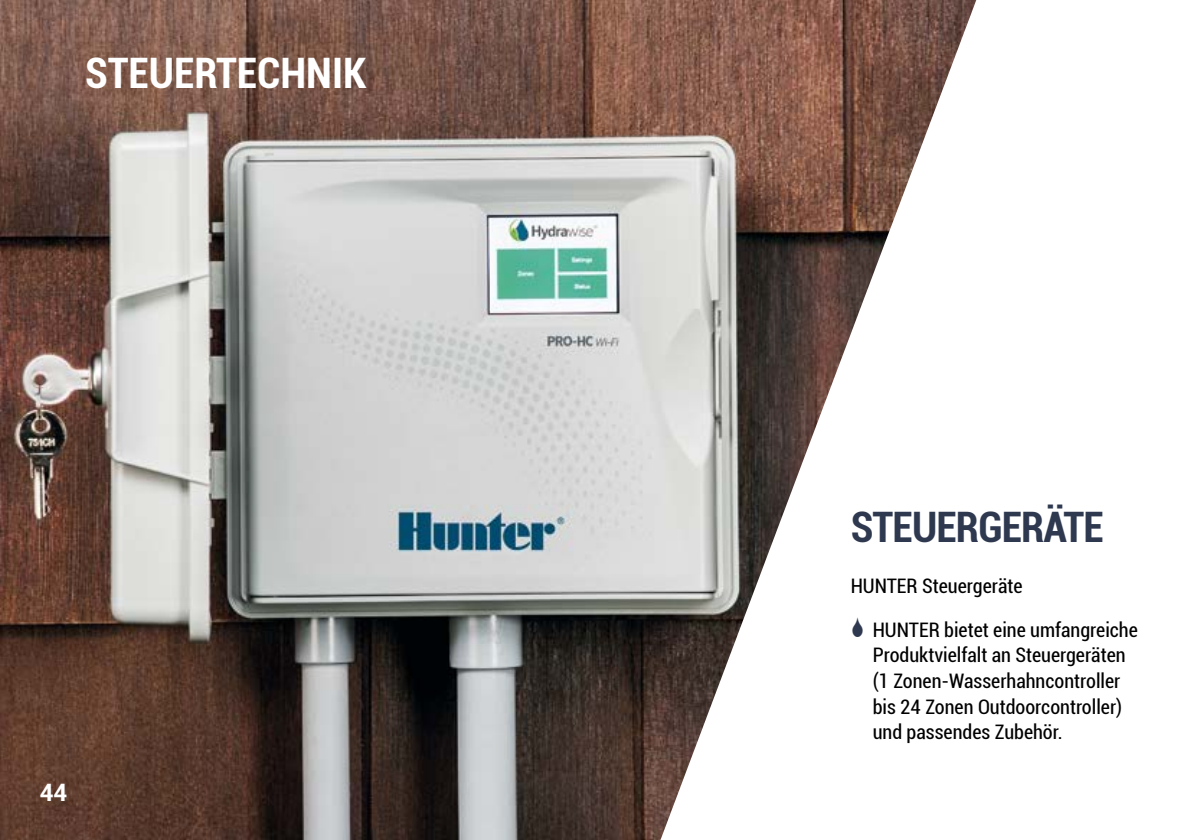
<style>
.page{position:relative;width:1191px;height:840px;background:#fff}
.page>*{position:absolute;margin:0;border:0;box-sizing:border-box;transform-origin:0 0}
.t1{font:700 condensed 42px "Roboto";color:#fff}
.t2{font:700 condensed 42px "Roboto";letter-spacing:-.02em;color:#2e384f}
.t3{font:700 24px "Roboto";color:#fff}
.t4{font:condensed 20px/25.6px "Roboto";color:#000}
</style>
<div class="page">
<img style="left:0;top:0;width:660px;height:839px">
<svg style="left:660px;top:0;width:317px;height:839px"></svg>
<svg style="left:852px;top:616px;width:10px;height:20px"></svg>
<h1 class="t1" style="left:85px;top:43px;width:283px">STEUERTECHNIK</h1>
<p class="t3" style="left:40px;top:775px;width:29px">44</p>
<h1 class="t2" style="left:850px;top:497px;width:254px">STEUERGERÄTE</h1>
<p class="t4" style="left:872px;top:563px;width:267px;line-height:43.4px;text-indent:-22px">HUNTER Steuergeräte<br>HUNTER bietet eine umfangreiche</p>
<p class="t4" style="left:872px;top:641px;width:254px">Produktvielfalt an Steuergeräten (1 Zonen-Wasserhahncontroller bis 24 Zonen Outdoorcontroller) und passendes Zubehör.</p>
</div>
